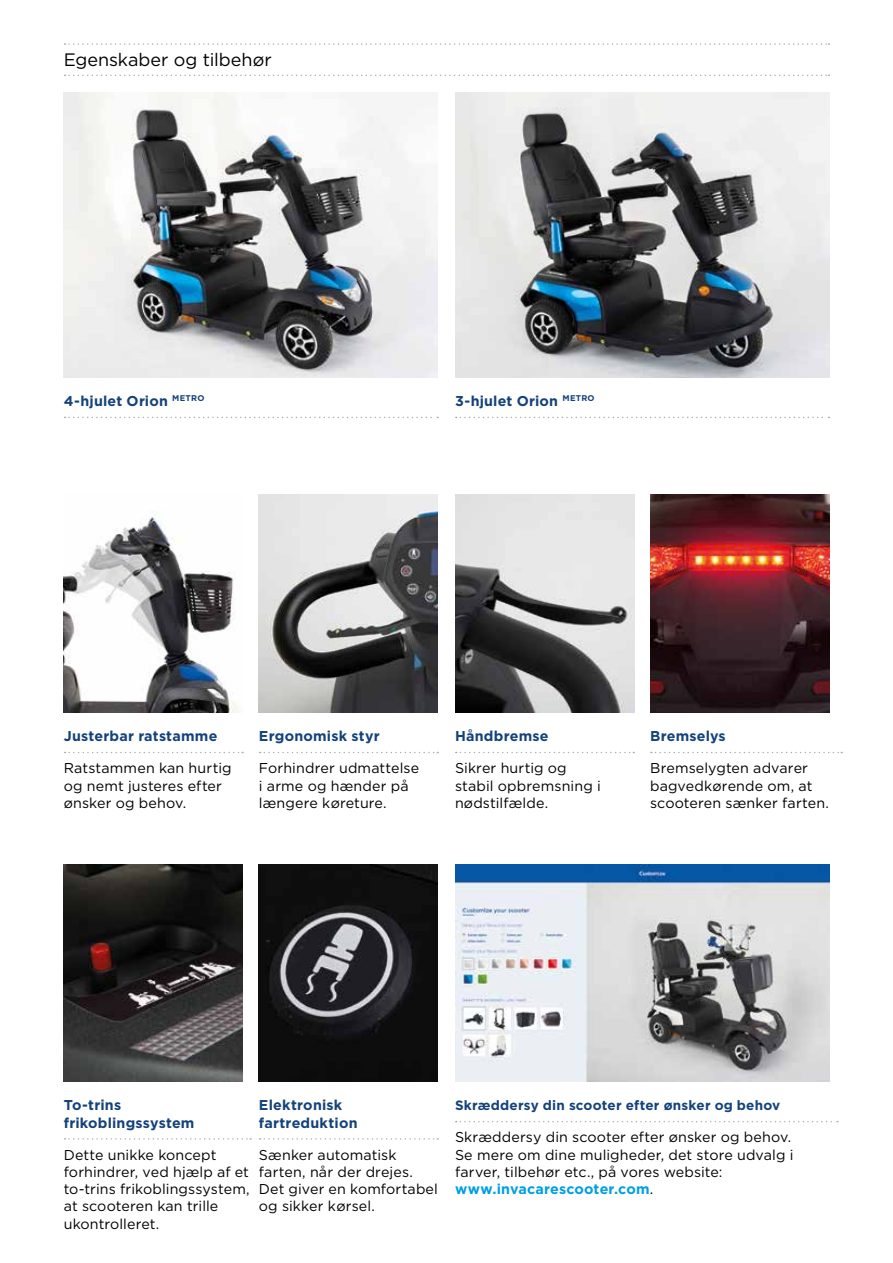
<style>
.page{position:relative;width:893px;height:1263px;background:#fff}
.page>*{position:absolute;margin:0;border:0;box-sizing:border-box;transform-origin:0 0}
.t1{font:18px "Gotham";color:#000}
.t2{font:14.25px/17.2px "Gotham";letter-spacing:.01em;color:#000}
.t3{font:700 14.25px/17.2px "Gotham";letter-spacing:.015em;color:#14427a}
.t4{font:700 13.5px "Gotham";letter-spacing:.015em;color:#14427a}
.s1{font-weight:700;color:#009fe3}
</style>
<div class="page">
<svg style="left:65px;top:43px;width:764px;height:2px"></svg>
<svg style="left:65px;top:75px;width:764px;height:1px"></svg>
<svg style="left:260px;top:1138px;width:178px;height:1px"></svg>
<svg style="left:456px;top:752px;width:178px;height:1px"></svg>
<svg style="left:65px;top:752px;width:178px;height:1px"></svg>
<img style="left:64px;top:511px;width:175px;height:202px">
<svg style="left:260px;top:752px;width:178px;height:1px"></svg>
<img style="left:64px;top:92px;width:374px;height:286px">
<svg style="left:65px;top:417px;width:373px;height:1px"></svg>
<svg style="left:651px;top:752px;width:191px;height:1px"></svg>
<svg style="left:65px;top:1138px;width:186px;height:1px"></svg>
<img style="left:455px;top:92px;width:374px;height:286px">
<img style="left:455px;top:495px;width:179px;height:218px">
<img style="left:650px;top:495px;width:179px;height:218px">
<img style="left:64px;top:865px;width:179px;height:217px">
<img style="left:259px;top:864px;width:179px;height:218px">
<img style="left:259px;top:495px;width:179px;height:218px">
<svg style="left:456px;top:417px;width:373px;height:1px"></svg>
<svg style="left:456px;top:1121px;width:382px;height:1px"></svg>
<img style="left:455px;top:864px;width:374px;height:218px">
<p class="t1" style="left:64px;top:48px;width:209px">Egenskaber og tilbehør</p>
<p class="t3" style="left:64px;top:392px;width:142px">4-hjulet Orion <sup>METRO</sup></p>
<p class="t3" style="left:455px;top:392px;width:141px">3-hjulet Orion <sup>METRO</sup></p>
<p class="t3" style="left:64px;top:727px;width:155px">Justerbar ratstamme</p>
<p class="t2" style="left:64px;top:759px;width:169px">Ratstammen kan hurtig og nemt justeres efter ønsker og behov.</p>
<p class="t3" style="left:259px;top:727px;width:122px">Ergonomisk styr</p>
<p class="t2" style="left:259px;top:759px;width:162px">Forhindrer udmattelse i arme og hænder på længere køreture.</p>
<p class="t3" style="left:455px;top:727px;width:95px">Håndbremse</p>
<p class="t2" style="left:455px;top:759px;width:147px">Sikrer hurtig og stabil opbremsning i nødstilfælde.</p>
<p class="t3" style="left:650px;top:727px;width:77px">Bremselys</p>
<p class="t2" style="left:650px;top:759px;width:180px">Bremselygten advarer bagvedkørende om, at scooteren sænker farten.</p>
<p class="t3" style="left:64px;top:1096px;width:132px">To-trins frikoblingssystem</p>
<p class="t2" style="left:64px;top:1146px;width:188px">Dette unikke koncept forhindrer, ved hjælp af et to-trins frikoblingssystem, at scooteren kan trille ukontrolleret.</p>
<p class="t3" style="left:259px;top:1096px;width:100px">Elektronisk fartreduktion</p>
<p class="t2" style="left:259px;top:1146px;width:181px">Sænker automatisk farten, når der drejes.<br>Det giver en komfortabel og sikker kørsel.</p>
<p class="t4" style="left:455px;top:1096px;width:327px">Skræddersy din scooter efter ønsker og behov</p>
<p class="t2" style="left:455px;top:1128px;width:340px">Skræddersy din scooter efter ønsker og behov.<br>Se mere om dine muligheder, det store udvalg i farver, tilbehør etc., på vores website: <span class="s1">www.invacarescooter.com</span>.</p>
</div>
